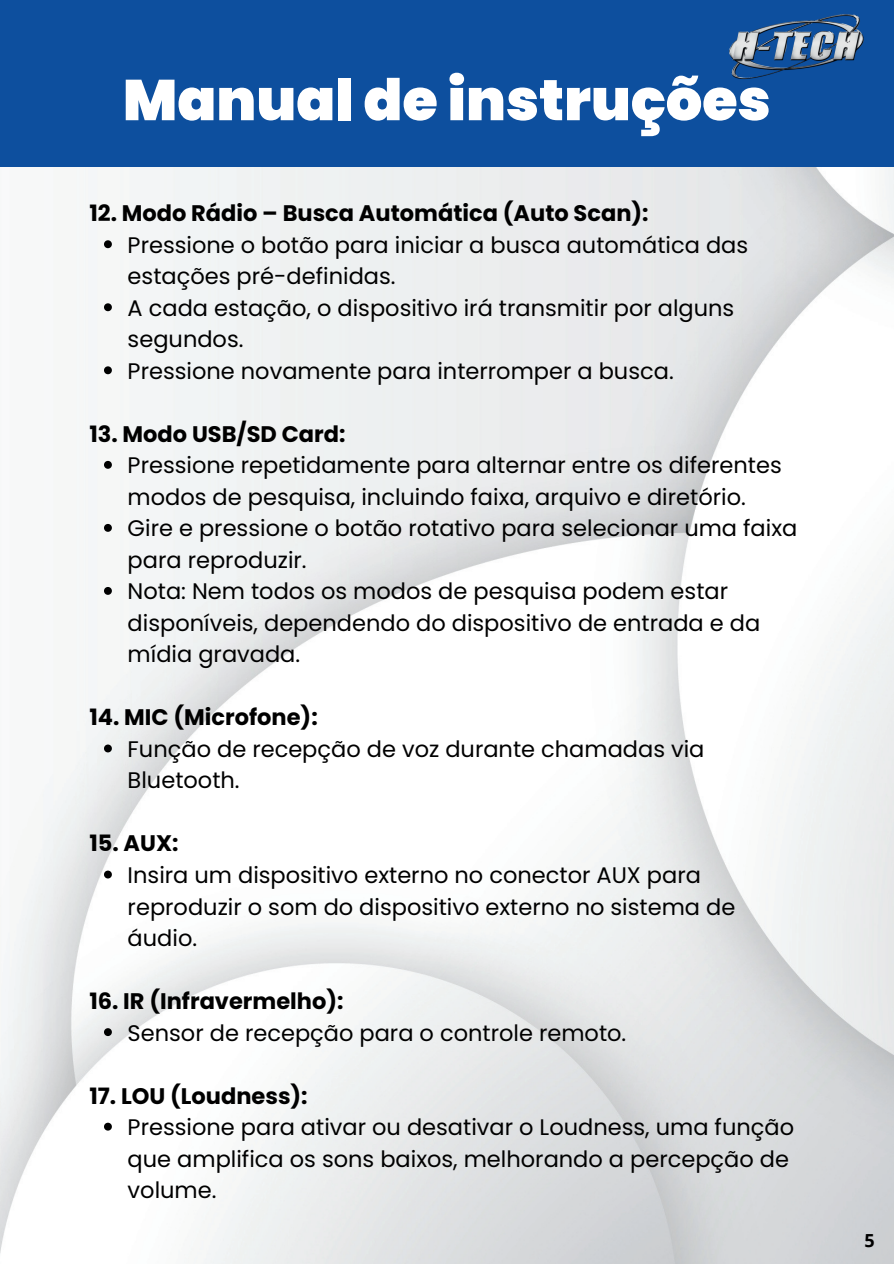
<style>
.page{position:relative;width:894px;height:1264px;background:#fff}
.page>*{position:absolute;margin:0;border:0;box-sizing:border-box;transform-origin:0 0}
.t1{font:900 57.3px "Poppins";color:#fff}
.t2{font:22.5px/31.5px "Poppins";color:#000}
.t3{font:700 22.5px "Poppins";color:#000}
.t4{font:700 18px "Open Sans";color:#000}
</style>
<div class="page">
<img style="left:0;top:166px;width:893px;height:1097px">
<div style="left:0;top:0;width:893px;height:166px;background:#0d4f9e"></div>
<img style="left:729px;top:14px;width:135px;height:65px">
<svg style="left:104px;top:240px;width:8px;height:8px"></svg>
<svg style="left:104px;top:303px;width:8px;height:8px"></svg>
<svg style="left:104px;top:366px;width:8px;height:8px"></svg>
<svg style="left:104px;top:461px;width:8px;height:8px"></svg>
<svg style="left:104px;top:524px;width:8px;height:8px"></svg>
<svg style="left:104px;top:587px;width:8px;height:8px"></svg>
<svg style="left:104px;top:744px;width:8px;height:8px"></svg>
<svg style="left:104px;top:870px;width:8px;height:8px"></svg>
<svg style="left:104px;top:1028px;width:8px;height:8px"></svg>
<svg style="left:104px;top:1122px;width:8px;height:8px"></svg>
<h1 class="t1" style="left:123px;top:67px;width:649px">Manual de instruções</h1>
<p class="t3" style="left:89px;top:200px;width:560px">12. Modo Rádio – Busca Automática (Auto Scan):</p>
<p class="t2" style="left:128px;top:229px;width:622px">Pressione o botão para iniciar a busca automática das estações pré-definidas.<br>A cada estação, o dispositivo irá transmitir por alguns segundos.<br>Pressione novamente para interromper a busca.</p>
<p class="t3" style="left:89px;top:421px;width:257px">13. Modo USB/SD Card:</p>
<p class="t2" style="left:128px;top:450px;width:671px">Pressione repetidamente para alternar entre os diferentes modos de pesquisa, incluindo faixa, arquivo e diretório.<br>Gire e pressione o botão rotativo para selecionar uma faixa para reproduzir.<br>Nota: Nem todos os modos de pesquisa podem estar disponíveis, dependendo do dispositivo de entrada e da mídia gravada.</p>
<p class="t3" style="left:89px;top:704px;width:230px">14. MIC (Microfone):</p>
<p class="t2" style="left:128px;top:733px;width:578px">Função de recepção de voz durante chamadas via<br>Bluetooth.</p>
<p class="t3" style="left:89px;top:830px;width:91px">15. AUX:</p>
<p class="t2" style="left:128px;top:859px;width:609px">Insira um dispositivo externo no conector AUX para reproduzir o som do dispositivo externo no sistema de áudio.</p>
<p class="t3" style="left:89px;top:988px;width:256px">16. IR (Infravermelho):</p>
<p class="t2" style="left:128px;top:1017px;width:500px">Sensor de recepção para o controle remoto.</p>
<p class="t3" style="left:89px;top:1082px;width:220px">17. LOU (Loudness):</p>
<p class="t2" style="left:128px;top:1111px;width:667px">Pressione para ativar ou desativar o Loudness, uma função que amplifica os sons baixos, melhorando a percepção de volume.</p>
<p class="t4" style="left:864px;top:1227px;width:12px">5</p>
</div>
